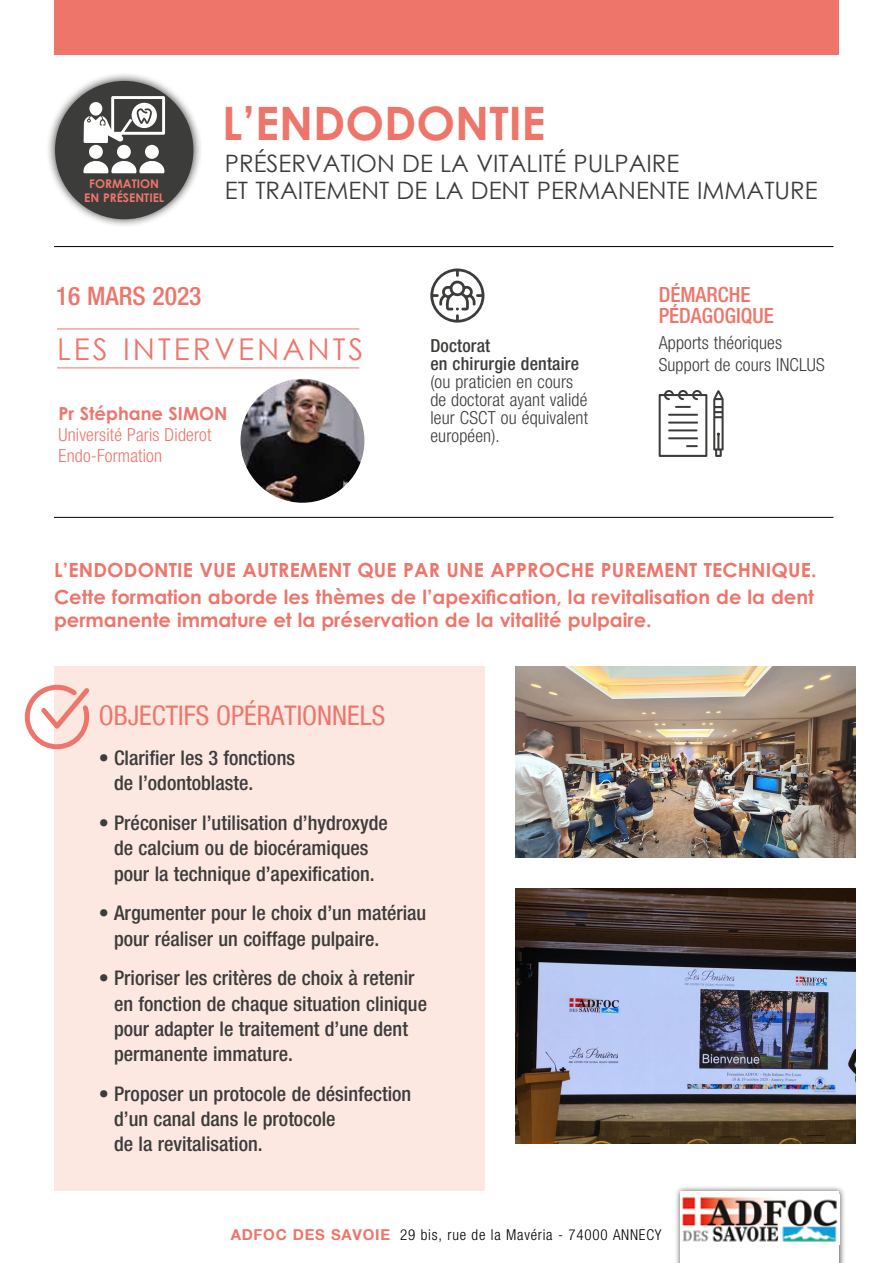
<style>
.page{position:relative;width:893px;height:1263px;background:#fff}
.page>*{position:absolute;margin:0;border:0;box-sizing:border-box;transform-origin:0 0}
.t1{font:700 46.05px "Century Gothic";color:#ee756a}
.t2{font:30px "Century Gothic";letter-spacing:.1em;color:#ee756a}
.t3{font:condensed 27px "Helvetica Neue LT Com";color:#ee756a}
.t4{font:500 condensed 25.5px "Helvetica Neue LT Com";color:#ee756a}
.t5{font:24px/27px "Century Gothic";color:#3c3c3b}
.t6{font:500 condensed 21px/21px "Helvetica Neue LT Com";color:#ee756a}
.t7{font:500 condensed 20.25px/25.3px "Helvetica Neue LT Com";color:#3c3c3b}
.t8{font:700 19.5px/26.7px "Century Gothic";color:#ee756a}
.t9{font:300 condensed 18px/18px "Helvetica Neue LT Com";letter-spacing:.01em;color:#3c3c3b}
.t10{font:300 condensed 18px/21px "Helvetica Neue LT Com";letter-spacing:.01em;color:#ee756a}
.t11{font:500 condensed 18px/18px "Helvetica Neue LT Com";letter-spacing:.01em;color:#3c3c3b}
.t12{font:700 18px "Century Gothic";color:#ee756a}
.t13{font:300 condensed 15px "Helvetica Neue LT Com";letter-spacing:.05em;color:#000}
.t14{font:700 12px/13.5px "Century Gothic";color:#ee756a;text-align:center}
.s1{font-weight:700;font-stretch:normal;color:#ee756a}
</style>
<div class="page">
<div style="left:54px;top:0;width:785px;height:54px;background:#ee756a"></div>
<hr style="left:54px;top:246px;width:779px;height:1px;background:#000">
<hr style="left:54px;top:517px;width:779px;height:1px;background:#000">
<img style="left:240px;top:379px;width:124px;height:124px;border-radius:62px">
<div style="left:46px;top:72px;width:157px;height:157px;background:#000;opacity:.75"></div>
<div style="left:55px;top:81px;width:138px;height:138px;background:#3c3c3b;border-radius:50%"></div>
<svg style="left:83px;top:161px;width:81px;height:13px"></svg>
<div style="left:145px;top:145px;width:14px;height:14px;background:#fff;border-radius:50%"></div>
<div style="left:89px;top:145px;width:14px;height:14px;background:#fff;border-radius:50%"></div>
<div style="left:117px;top:145px;width:14px;height:14px;background:#fff;border-radius:50%"></div>
<svg style="left:84px;top:96px;width:81px;height:47px"></svg>
<div style="left:54px;top:667px;width:430px;height:524px;background:#fde7e1"></div>
<div style="left:674px;top:1185px;width:172px;height:78px;background:#000;opacity:.75"></div>
<div style="left:680px;top:1192px;width:159px;height:71px;background:#fff"></div>
<img style="left:682px;top:1197px;width:156px;height:45px">
<svg style="left:430px;top:268px;width:55px;height:55px"></svg>
<svg style="left:713px;top:390px;width:11px;height:67px"></svg>
<svg style="left:659px;top:390px;width:48px;height:67px"></svg>
<hr style="left:57px;top:329px;width:302px;height:1px;background:#ee756a">
<hr style="left:57px;top:368px;width:302px;height:1px;background:#ee756a">
<svg style="left:24px;top:684px;width:66px;height:66px"></svg>
<img style="left:515px;top:666px;width:341px;height:191px">
<img style="left:516px;top:889px;width:339px;height:255px">
<p class="t14" style="left:84px;top:177px;width:82px">FORMATION<br>EN PRÉSENTIEL</p>
<h1 class="t1" style="left:222px;top:94px;width:325px">L’ENDODONTIE</h1>
<p class="t5" style="left:225px;top:150px;width:594px">PRÉSERVATION DE LA VITALITÉ PULPAIRE<br>ET TRAITEMENT DE LA DENT PERMANENTE IMMATURE</p>
<p class="t4" style="left:56px;top:280px;width:147px">16 MARS 2023</p>
<h2 class="t2" style="left:57px;top:331px;width:308px">LES INTERVENANTS</h2>
<p class="t12" style="left:58px;top:402px;width:171px">Pr Stéphane SIMON</p>
<p class="t10" style="left:58px;top:424px;width:154px">Université Paris Diderot<br>Endo-Formation</p>
<p class="t11" style="left:430px;top:336px;width:150px">Doctorat<br>en chirurgie dentaire</p>
<p class="t9" style="left:430px;top:372px;width:159px">(ou praticien en cours de doctorat ayant validé leur CSCT ou équivalent européen).</p>
<p class="t6" style="left:659px;top:284px;width:117px">DÉMARCHE<br>PÉDAGOGIQUE</p>
<p class="t9" style="left:659px;top:332px;width:168px;line-height:21.6px">Apports théoriques<br>Support de cours INCLUS</p>
<p class="t8" style="left:54px;top:556px;width:764px">L’ENDODONTIE VUE AUTREMENT QUE PAR UNE APPROCHE PUREMENT TECHNIQUE.<br>Cette formation aborde les thèmes de l’apexification, la revitalisation de la dent</p>
<p class="t8" style="left:54px;top:607px;width:599px">permanente immature et la préservation de la vitalité pulpaire.</p>
<h3 class="t3" style="left:99px;top:700px;width:288px">OBJECTIFS OPÉRATIONNELS</h3>
<p class="t7" style="left:114px;top:745px;width:182px;text-indent:-15px">• Clarifier les 3 fonctions de l’odontoblaste.</p>
<p class="t7" style="left:99px;top:810px;width:291px;text-align:center">• Préconiser l’utilisation d’hydroxyde de calcium ou de biocéramiques pour la technique d’apexification.</p>
<p class="t7" style="left:114px;top:900px;width:314px;text-indent:-15px">• Argumenter pour le choix d’un matériau pour réaliser un coiffage pulpaire.</p>
<p class="t7" style="left:114px;top:965px;width:314px;text-indent:-15px">• Prioriser les critères de choix à retenir en fonction de chaque situation clinique pour adapter le traitement d’une dent permanente immature.</p>
<p class="t7" style="left:114px;top:1081px;width:299px;text-indent:-15px">• Proposer un protocole de désinfection d’un canal dans le protocole<br>de la revitalisation.</p>
<p class="t13" style="left:231px;top:1226px;width:432px"><span class="s1">ADFOC DES SAVOIE</span> 29 bis, rue de la Mavéria - 74000 ANNECY</p>
</div>
